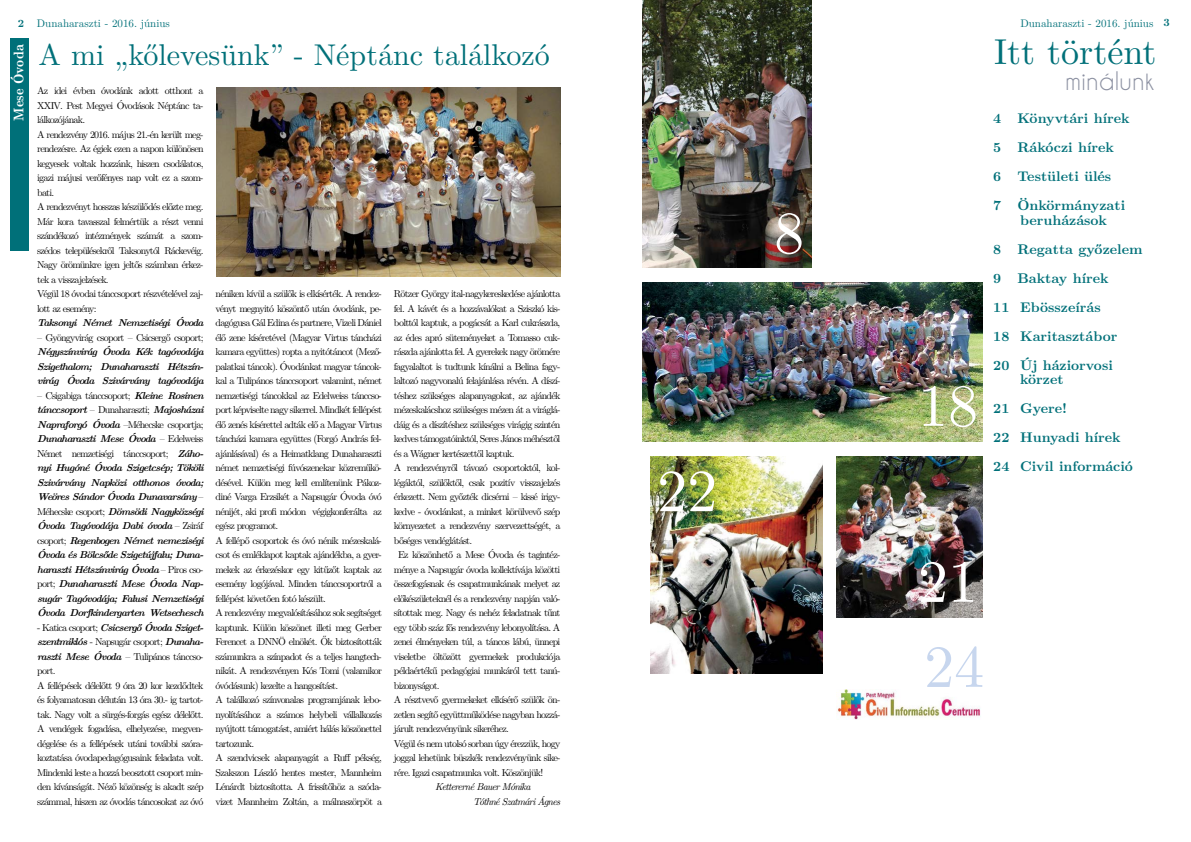
<style>
.page{position:relative;width:1191px;height:842px;background:#fff}
.page>*{position:absolute;margin:0;border:0;box-sizing:border-box;transform-origin:0 0}
.t1{font:60px "LM Roman 10";color:#fff}
.t2{font:60px "LM Roman 10";color:#c7d6ee}
.t3{font:36px "LM Roman 10";color:#007079}
.t4{font:30px "LM Roman 10";color:#007079}
.t5{font:24px "Caviar Dreams";color:#8b90a1}
.t6{font:700 14px/29px "LM Roman 10";color:#007079}
.t7{font:14px "LM Roman Demi 10";color:#fff}
.t8{font:11px "LM Roman 10";color:#007079}
.t9{font:10px/14.5px "LM Roman 10";letter-spacing:-.075em;color:#000}
.t10{font:italic 700 10px/14.5px "LM Roman 10";letter-spacing:-.075em;color:#000;text-align:justify}
.t11{font:italic 10px/14.5px "LM Roman 10";letter-spacing:-.075em;color:#000}
.s1{font-weight:700}
.s2{font-weight:400;font-style:normal}
.s3{font-weight:700;font-style:italic}
</style>
<div class="page">
<img style="left:642px;top:0;width:169px;height:268px">
<img style="left:642px;top:282px;width:340px;height:160px">
<img style="left:836px;top:456px;width:146px;height:161px">
<img style="left:651px;top:456px;width:171px;height:217px">
<img style="left:837px;top:689px;width:144px;height:30px">
<div style="left:10px;top:38px;width:18px;height:212px;background:#007079"></div>
<img style="left:216px;top:87px;width:344px;height:190px">
<p class="t8" style="left:18px;top:15px;width:153px"><span class="s1">2</span> Dunaharaszti - 2016. június</p>
<p class="t8" style="left:1020px;top:14px;width:151px">Dunaharaszti - 2016. június <span class="s1">3</span></p>
<h3 class="t7" style="left:8px;top:121px;width:78px;rotate:-90deg">Mese Óvoda</h3>
<h3 class="t4" style="left:39px;top:31px;width:512px">A mi „kőlevesünk” - Néptánc találkozó</h3>
<p class="t9" style="left:37px;top:83px;width:168px">Az idei évben óvodánk adott otthont a XXIV. Pest Megyei Óvodások Néptánc ta&shy;lálkozójának.<br>A rendezvény 2016. május 21.-én került meg&shy;rendezésre. Az égiek ezen a napon különösen kegyesek voltak hozzánk, hiszen csodálatos, igazi májusi verőfényes nap volt ez a szom&shy;bati.<br>A rendezvényt hosszas készülődés előzte meg.<br>Már kora tavasszal felmértük a részt venni szándékozó intézmények számát a szom&shy;szédos településekről Taksonytól Ráckevéig.<br>Nagy örömünkre igen jeltős számban érkez&shy;tek a visszajelzések.<br>Végül 18 óvodai tánccsoport részvételével zaj&shy;lott az esemény:</p>
<p class="t10" style="left:37px;top:315px;width:168px">Taksonyi Német Nemzetiségi Óvoda</p>
<p class="t9" style="left:37px;top:329px;width:168px">– Gyöngyvirág csoport – Csicsergő csoport;</p>
<p class="t10" style="left:37px;top:344px;width:168px">Négyszínvirág Óvoda Kék tagóvodája Szigethalom; Dunaharaszti Hétszín&shy;virág Óvoda Szivárvány tagóvodája</p>
<p class="t10" style="left:37px;top:387px;width:168px"><span class="s2">– Csigabiga tánccsoport;</span> Kleine Rosinen tánccsoport <span class="s2">– Dunaharaszti;</span> Majosházai Napraforgó Óvoda <span class="s2">–Méhecske csoportja; </span>Dunaharaszti Mese Óvoda <span class="s2">– Edelweiss Német nemzetiségi tánccsoport;</span> Záho&shy;nyi Hugóné Óvoda Szigetcsép; Tököli Szivárvány Napközi otthonos óvoda; Weöres Sándor Óvoda Dunavarsány <span class="s2">– Méhecske csoport;</span> Dömsödi Nagyközségi Óvoda Tagóvodája Dabi óvoda <span class="s2">– Zsiráf csoport;</span> Regenbogen Német nemeziségi Óvoda és Bölcsőde Szigetújfalu; Duna&shy;haraszti Hétszínvirág Óvoda <span class="s2">– Piros cso&shy;port;</span> Dunaharaszti Mese Óvoda Nap&shy;sugár Tagóvodája; Falusi Nemzetiségi Óvoda Dorfkindergarten Wetsechesch</p>
<p class="t9" style="left:37px;top:619px;width:168px">- Katica csoport; <span class="s3">Csicsergő Óvoda Sziget&shy;szentmiklós</span> - Napsugár csoport; <span class="s3">Dunaha&shy;raszti Mese Óvoda</span> – Tulipános tánccso&shy;port.<br>A fellépések délelőtt 9 óra 20 kor kezdődtek és folyamatosan délután 13 óra 30.- ig tartot&shy;tak. Nagy volt a sürgés-forgás egész délelőtt.<br>A vendégek fogadása, elhelyezése, megven&shy;dégelése és a fellépések utáni további szóra&shy;koztatása óvodapedagógusaink feladata volt.<br>Mindenki leste a hozzá beosztott csoport min&shy;den kívánságát. Néző közönség is akadt szép számmal, hiszen az óvodás táncosokat az óvó</p>
<p class="t9" style="left:216px;top:286px;width:168px">néniken kívül a szülők is elkísérték. A rendez&shy;vényt megnyitó köszöntő után óvodánk, pe&shy;dagógusa Gál Edina és partnere, Vizeli Dániel élő zene kíséretével (Magyar Virtus táncházi kamara együttes) ropta a nyitótáncot (Mező&shy;palatkai táncok). Óvodánkat magyar táncok&shy;kal a Tulipános tánccsoport valamint, német nemzetiségi táncokkal az Edelweiss tánccso&shy;port képviselte nagy sikerrel. Mindkét fellépést élő zenés kísérettel adták elő a Magyar Virtus táncházi kamara együttes (Forgó András fel&shy;ajánlásával) és a Heimatklang Dunaharaszti német nemzetiségi fúvószenekar közreműkö&shy;désével. Külön meg kell említenünk Pákoz&shy;diné Varga Erzsikét a Napsugár Óvoda óvó nénijét, aki profi módon végigkonferálta az egész programot.<br>A fellépő csoportok és óvó nénik mézeskalá&shy;csot és emléklapot kaptak ajándékba, a gyer&shy;mekek az érkezéskor egy kitűzőt kaptak az esemény logójával. Minden tánccsoportról a fellépést követően fotó készült.<br>A rendezvény megvalósításához sok segítséget kaptunk. Külön köszönet illeti meg Gerber Ferencet a DNNÖ elnökét. Ők biztosították számunkra a színpadot és a teljes hangtech&shy;nikát. A rendezvényen Kós Tomi (valamikor óvódásunk) kezelte a hangosítást.<br>A találkozó színvonalas programjának lebo&shy;nyolításához a számos helybeli vállalkozás nyújtott támogatást, amiért hálás köszönettel tartozunk.<br>A szendvicsek alapanyagát a Ruff pékség, Szakszon László hentes mester, Mannheim Lénárdt biztosította. A frissítőhöz a szóda&shy;vizet Mannheim Zoltán, a málnaszörpöt a</p>
<p class="t9" style="left:394px;top:286px;width:168px">Rötzer György ital-nagykereskedése ajánlotta</p>
<p class="t9" style="left:394px;top:300px;width:168px">fel. A kávét és a hozzávalókat a Sziszkó kis-</p>
<p class="t9" style="left:394px;top:315px;width:168px">bolttól kaptuk, a pogácsát a Karl cukrászda,</p>
<p class="t9" style="left:394px;top:329px;width:168px">az édes apró süteményeket a Tomasso cuk-</p>
<p class="t9" style="left:394px;top:344px;width:168px">rászda ajánlotta fel. A gyerekek nagy örömére</p>
<p class="t9" style="left:394px;top:358px;width:168px">fagyalaltot is tudtunk kínálni a Belina fagy-</p>
<p class="t9" style="left:394px;top:373px;width:168px">laltozó nagyvonalú felajánlása révén. A díszí-</p>
<p class="t9" style="left:394px;top:387px;width:168px">téshez szükséges alapanyagokat, az ajándék</p>
<p class="t9" style="left:394px;top:402px;width:168px">mézeskalácshoz szükséges mézen át a viráglá-</p>
<p class="t9" style="left:394px;top:416px;width:168px">dáig és a díszítéshez szükséges virágig szintén</p>
<p class="t9" style="left:394px;top:431px;width:168px">kedves támogatóinktól, Seres János méhésztől</p>
<p class="t9" style="left:394px;top:445px;width:122px">és a Wágner kertészettől kaptuk.</p>
<p class="t9" style="left:394px;top:460px;width:168px">A rendezvényről távozó csoportoktól, kol-</p>
<p class="t9" style="left:394px;top:474px;width:168px">légáktól, szülőktől, csak pozitív visszajelzés</p>
<p class="t9" style="left:394px;top:489px;width:168px">érkezett. Nem győzték dicsérni – kissé irigy-</p>
<p class="t9" style="left:394px;top:503px;width:168px">kedve - óvodánkat, a minket körülvevő szép</p>
<p class="t9" style="left:394px;top:518px;width:168px">környezetet a rendezvény szervezettségét, a</p>
<p class="t9" style="left:394px;top:532px;width:80px">bőséges vendéglátást.</p>
<p class="t9" style="left:398px;top:547px;width:164px">Ez köszönhető a Mese Óvoda és tagintéz-</p>
<p class="t9" style="left:394px;top:561px;width:168px">ménye a Napsugár óvoda kollektívája közötti</p>
<p class="t9" style="left:394px;top:576px;width:168px">összefogásnak és csapatmunkának melyet az</p>
<p class="t9" style="left:394px;top:590px;width:168px">előkészületeknél és a rendezvény napján való-</p>
<p class="t9" style="left:394px;top:605px;width:168px">sítottak meg. Nagy és nehéz feladatnak tűnt</p>
<p class="t9" style="left:394px;top:619px;width:168px">egy több száz fős rendezvény lebonyolítása. A</p>
<p class="t9" style="left:394px;top:634px;width:168px">zenei élményeken túl, a táncos lábú, ünnepi</p>
<p class="t9" style="left:394px;top:648px;width:168px">viseletbe öltözött gyermekek produkciója</p>
<p class="t9" style="left:394px;top:663px;width:168px">példaértékű pedagógiai munkáról tett tanú-</p>
<p class="t9" style="left:394px;top:677px;width:47px">bizonyságot.</p>
<p class="t9" style="left:394px;top:692px;width:168px">A résztvevő gyermekeket elkísérő szülők ön-</p>
<p class="t9" style="left:394px;top:706px;width:168px">zetlen segítő együttműködése nagyban hozzá-</p>
<p class="t9" style="left:394px;top:721px;width:116px">járult rendezvényünk sikeréhez.</p>
<p class="t9" style="left:394px;top:735px;width:168px">Végül és nem utolsó sorban úgy érezzük, hogy</p>
<p class="t9" style="left:394px;top:750px;width:168px">joggal lehetünk büszkék rendezvényünk sike-</p>
<p class="t9" style="left:394px;top:764px;width:151px">rére. Igazi csapatmunka volt. Köszönjük!</p>
<p class="t11" style="left:473px;top:779px;width:89px;text-indent:-38px">Kettererné Bauer Mónika<br>Tóthné Szatmári Ágnes</p>
<h1 class="t1" style="left:774px;top:185px;width:31px">8</h1>
<h1 class="t1" style="left:657px;top:443px;width:61px">22</h1>
<h1 class="t1" style="left:918px;top:358px;width:61px">18</h1>
<h2 class="t3" style="left:994px;top:23px;width:164px">Itt történt</h2>
<h3 class="t5" style="left:1065px;top:66px;width:91px">minálunk</h3>
<h3 class="t6" style="left:993px;top:103px;width:138px">4 Könyvtári hírek<br>5 Rákóczi hírek<br>6 Testületi ülés<br>7 Önkörmányzati</h3>
<h3 class="t6" style="left:993px;top:204px;width:151px;text-indent:27px">beruházások<br>8 Regatta győzelem<br>9 Baktay hírek<br>11 Ebösszeírás<br>18 Karitasztábor<br>20 Új háziorvosi</h3>
<h3 class="t6" style="left:993px;top:364px;width:141px;text-indent:27px">körzet<br>21 Gyere!<br>22 Hunyadi hírek<br>24 Civil információ</h3>
<h1 class="t1" style="left:918px;top:534px;width:61px">21</h1>
<h1 class="t2" style="left:924px;top:619px;width:61px">24</h1>
</div>
